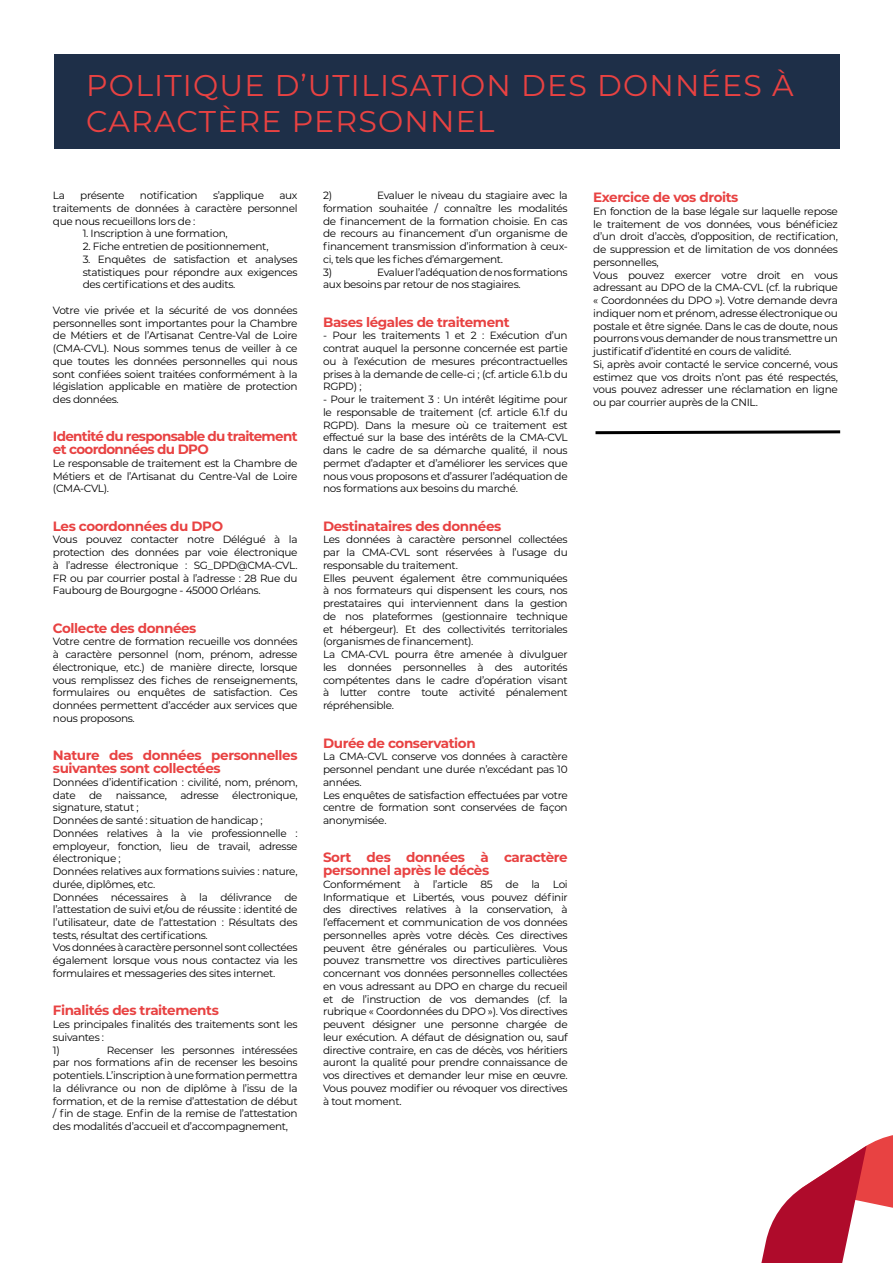
<style>
.page{position:relative;width:893px;height:1263px;background:#fff}
.page>*{position:absolute;margin:0;border:0;box-sizing:border-box;transform-origin:0 0}
.t1{font:30px/36px "Montserrat";letter-spacing:.04em;color:#e84242}
.t2{font:700 13.5px/12.8px "Montserrat";letter-spacing:-.03em;color:#e84242}
.t3{font:700 13.5px/12.8px "Montserrat";letter-spacing:-.05em;color:#e84242}
.t4{font:10.5px/12.8px "Montserrat";letter-spacing:-.03em;color:#000;text-align:justify}
</style>
<div class="page">
<svg style="left:761px;top:1135px;width:132px;height:128px"></svg>
<div style="left:54px;top:54px;width:786px;height:94px;background:#1e2f48"></div>
<svg style="left:595px;top:430px;width:246px;height:5px"></svg>
<h1 class="t1" style="left:86px;top:66px;width:709px">POLITIQUE D’UTILISATION DES DONNÉES À<br>CARACTÈRE PERSONNEL</h1>
<p class="t4" style="left:53px;top:189px;width:14px">La</p>
<p class="t4" style="left:80px;top:189px;width:46px">présente</p>
<p class="t4" style="left:140px;top:189px;width:59px">notification</p>
<p class="t4" style="left:213px;top:189px;width:53px">s’applique</p>
<p class="t4" style="left:53px;top:189px;width:246px;text-indent:226px">aux traitements de données à caractère personnel que nous recueillons lors de :</p>
<p class="t4" style="left:83px;top:227px;width:146px">1. Inscription à une formation,</p>
<p class="t4" style="left:83px;top:240px;width:187px">2. Fiche entretien de positionnement,</p>
<p class="t4" style="left:83px;top:252px;width:216px">3. Enquêtes de satisfaction et analyses statistiques pour répondre aux exigences des certifications et des audits.</p>
<p class="t4" style="left:53px;top:303px;width:246px">Votre vie privée et la sécurité de vos données personnelles sont importantes pour la Chambre de Métiers et de l’Artisanat Centre-Val de Loire (CMA-CVL). Nous sommes tenus de veiller à ce que toutes les données personnelles qui nous sont confiées soient traitées conformément à la législation applicable en matière de protection des données.</p>
<p class="t3" style="left:53px;top:430px;width:246px">Identité du responsable du traitement et coordonnées du DPO</p>
<p class="t4" style="left:53px;top:456px;width:246px">Le responsable de traitement est la Chambre de Métiers et de l’Artisanat du Centre-Val de Loire (CMA-CVL).</p>
<p class="t2" style="left:53px;top:519px;width:172px">Les coordonnées du DPO</p>
<p class="t4" style="left:53px;top:533px;width:246px">Vous pouvez contacter notre Délégué à la protection des données par voie électronique à l’adresse électronique : SG_DPD@CMA-CVL.<br>FR ou par courrier postal à l’adresse : 28 Rue du Faubourg de Bourgogne - 45000 Orléans.</p>
<p class="t2" style="left:53px;top:621px;width:145px">Collecte des données</p>
<p class="t4" style="left:53px;top:635px;width:246px">Votre centre de formation recueille vos données à caractère personnel (nom, prénom, adresse électronique, etc.) de manière directe, lorsque vous remplissez des fiches de renseignements, formulaires ou enquêtes de satisfaction. Ces données permettent d’accéder aux services que nous proposons.</p>
<p class="t2" style="left:53px;top:748px;width:246px">Nature des données personnelles suivantes sont collectées</p>
<p class="t4" style="left:53px;top:775px;width:246px">Données d’identification : civilité, nom, prénom, date</p>
<p class="t4" style="left:89px;top:788px;width:15px">de</p>
<p class="t4" style="left:116px;top:788px;width:53px">naissance,</p>
<p class="t4" style="left:180px;top:788px;width:40px">adresse</p>
<p class="t4" style="left:232px;top:788px;width:67px">électronique,</p>
<p class="t4" style="left:53px;top:801px;width:246px;text-align:left">signature, statut ;<br>Données de santé : situation de handicap ; Données relatives à la vie professionnelle : employeur, fonction, lieu de travail, adresse électronique ;<br>Données relatives aux formations suivies : nature, durée, diplômes, etc.<br>Données nécessaires à la délivrance de l’attestation de suivi et/ou de réussite : identité de l’utilisateur, date de l’attestation : Résultats des tests, résultat des certifications.<br>Vos données à caractère personnel sont collectées également lorsque vous nous contactez via les formulaires et messageries des sites internet.</p>
<p class="t2" style="left:53px;top:1003px;width:167px">Finalités des traitements</p>
<p class="t4" style="left:53px;top:1017px;width:246px;text-align:left">Les principales finalités des traitements sont les suivantes :<br>1)</p>
<p class="t4" style="left:53px;top:1043px;width:246px;text-indent:54px">Recenser les personnes intéressées par nos formations afin de recenser les besoins potentiels. L’inscription à une formation permettra la délivrance ou non de diplôme à l’issu de la formation, et de la remise d’attestation de début / fin de stage. Enfin de la remise de l’attestation des modalités d’accueil et d’accompagnement,</p>
<p class="t4" style="left:323px;top:189px;width:246px;text-align:left;text-indent:54px">Evaluer le niveau du stagiaire avec la formation souhaitée / connaître les modalités de financement de la formation choisie. En cas de recours au financement d’un organisme de financement transmission d’information à ceux&shy;ci, tels que les fiches d’émargement.<br>3)</p>
<p class="t4" style="left:323px;top:189px;width:11px">2)</p>
<p class="t4" style="left:323px;top:265px;width:246px;text-indent:54px">Evaluer l’adéquation de nos formations aux besoins par retour de nos stagiaires.</p>
<p class="t2" style="left:323px;top:315px;width:188px">Bases légales de traitement</p>
<p class="t4" style="left:323px;top:329px;width:246px">- Pour les traitements 1 et 2 : Exécution d’un contrat auquel la personne concernée est partie ou à l’exécution de mesures précontractuelles prises à la demande de celle-ci ; (cf. article 6.1.b du RGPD) ;</p>
<p class="t4" style="left:323px;top:393px;width:246px">- Pour le traitement 3 : Un intérêt légitime pour le responsable de traitement (cf. article 6.1.f du RGPD). Dans la mesure où ce traitement est effectué sur la base des intérêts de la CMA-CVL dans le cadre de sa démarche qualité, il nous permet d’adapter et d’améliorer les services que nous vous proposons et d’assurer l’adéquation de nos formations aux besoins du marché.</p>
<p class="t2" style="left:323px;top:519px;width:180px">Destinataires des données</p>
<p class="t4" style="left:323px;top:533px;width:246px;text-align:left">Les données à caractère personnel collectées par la CMA-CVL sont réservées à l’usage du responsable du traitement.<br>Elles peuvent également être communiquées à nos formateurs qui dispensent les cours, nos prestataires qui interviennent dans la gestion de nos plateformes (gestionnaire technique et hébergeur). Et des collectivités territoriales (organismes de financement).<br>La CMA-CVL pourra être amenée à divulguer les données personnelles à des autorités compétentes dans le cadre d’opération visant à lutter contre toute activité pénalement répréhensible.</p>
<p class="t2" style="left:323px;top:736px;width:154px">Durée de conservation</p>
<p class="t4" style="left:323px;top:750px;width:246px;text-align:left">La CMA-CVL conserve vos données à caractère personnel pendant une durée n’excédant pas 10 années.<br>Les enquêtes de satisfaction effectuées par votre centre de formation sont conservées de façon anonymisée.</p>
<p class="t2" style="left:323px;top:850px;width:246px">Sort des données à caractère personnel après le décès</p>
<p class="t4" style="left:323px;top:877px;width:246px">Conformément à l’article 85 de la Loi Informatique et Libertés, vous pouvez définir des directives relatives à la conservation, à l’effacement et communication de vos données personnelles après votre décès. Ces directives peuvent être générales ou particulières. Vous pouvez transmettre vos directives particulières concernant vos données personnelles collectées en vous adressant au DPO en charge du recueil et de l’instruction de vos demandes (cf. la rubrique « Coordonnées du DPO »). Vos directives peuvent désigner une personne chargée de leur exécution. A défaut de désignation ou, sauf directive contraire, en cas de décès, vos héritiers auront la qualité pour prendre connaissance de vos directives et demander leur mise en œuvre.<br>Vous pouvez modifier ou révoquer vos directives à tout moment.</p>
<p class="t2" style="left:593px;top:190px;width:147px">Exercice de vos droits</p>
<p class="t4" style="left:593px;top:204px;width:246px;text-align:left">En fonction de la base légale sur laquelle repose le traitement de vos données, vous bénéficiez d’un droit d’accès, d’opposition, de rectification, de suppression et de limitation de vos données personnelles,<br>Vous pouvez exercer votre droit en vous adressant au DPO de la CMA-CVL (cf. la rubrique « Coordonnées du DPO »). Votre demande devra indiquer nom et prénom, adresse électronique ou postale et être signée. Dans le cas de doute, nous pourrons vous demander de nous transmettre un justificatif d’identité en cours de validité.<br>Si, après avoir contacté le service concerné, vous estimez que vos droits n’ont pas été respectés, vous pouvez adresser une réclamation en ligne ou par courrier auprès de la CNIL.</p>
</div>
